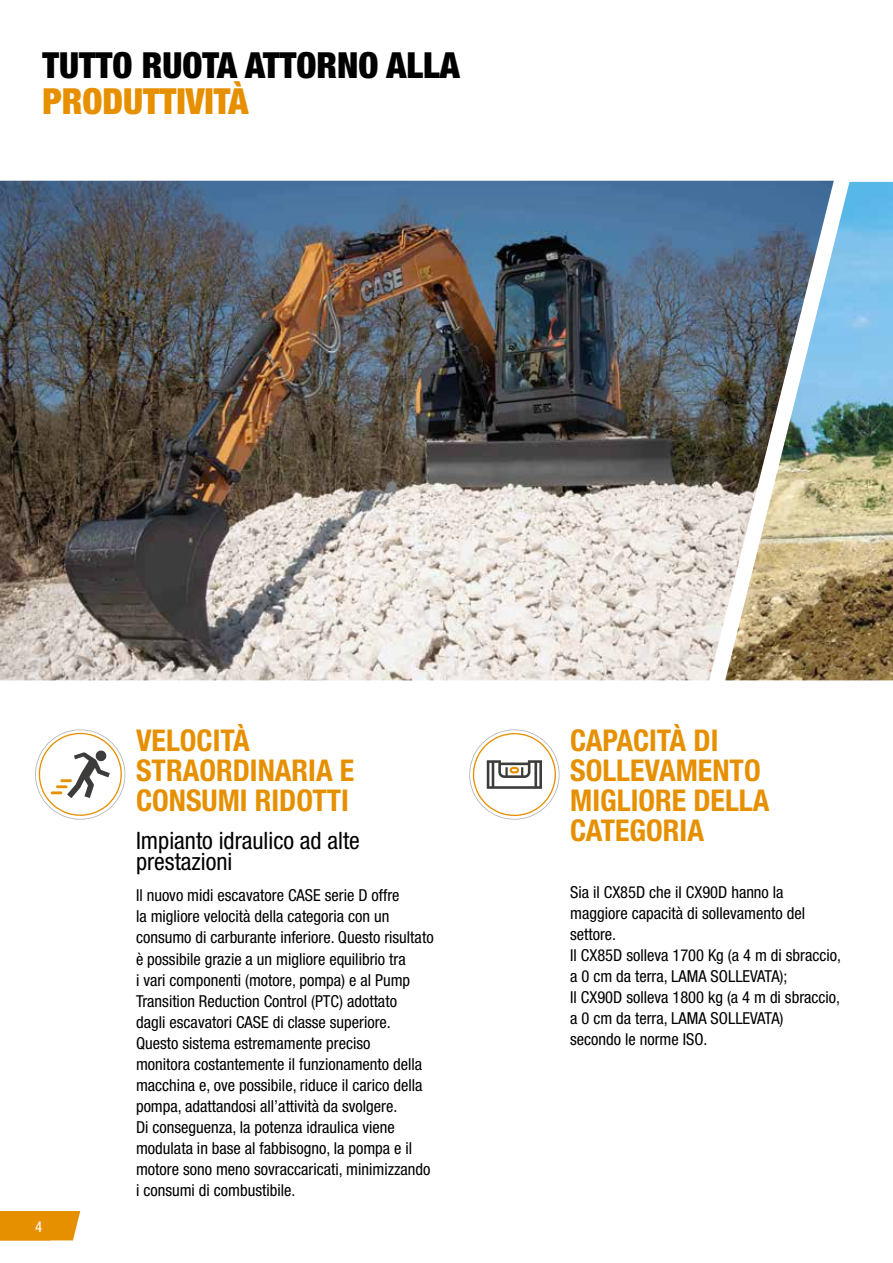
<style>
.page{position:relative;width:893px;height:1263px;background:#fff}
.page>*{position:absolute;margin:0;border:0;box-sizing:border-box;transform-origin:0 0}
.t1{font:900 condensed 36px "Helvetica Neue LT Std";color:#000}
.t2{font:900 condensed 36px "Helvetica Neue LT Std";color:#e69000}
.t3{font:700 condensed 30px/30px "Helvetica Neue LT Std";color:#e69000}
.t4{font:condensed 24px/21px "Helvetica Neue LT Std";color:#000}
.t5{font:condensed 16.5px/21px "Helvetica Neue LT Std";color:#000}
.t6{font:condensed 15px "Helvetica Neue LT Std";color:#fff}
</style>
<div class="page">
<div style="left:0;top:1211px;width:80px;height:29px;background:#e69000"></div>
<img style="left:834px;top:182px;width:59px;height:498px">
<img style="left:0;top:181px;width:834px;height:499px">
<svg style="left:35px;top:729px;width:90px;height:91px"></svg>
<svg style="left:469px;top:729px;width:90px;height:91px"></svg>
<h1 class="t1" style="left:43px;top:43px;width:419px">TUTTO RUOTA ATTORNO ALLA</h1>
<h1 class="t2" style="left:43px;top:79px;width:208px">PRODUTTIVITÀ</h1>
<p class="t6" style="left:35px;top:1218px;width:9px">4</p>
<h2 class="t3" style="left:136px;top:725px;width:220px">VELOCITÀ<br>STRAORDINARIA E<br>CONSUMI RIDOTTI</h2>
<h3 class="t4" style="left:136px;top:830px;width:225px">Impianto idraulico ad alte prestazioni</h3>
<p class="t5" style="left:136px;top:885px;width:299px">Il nuovo midi escavatore CASE serie D offre<br>la migliore velocità della categoria con un consumo di carburante inferiore. Questo risultato è possibile grazie a un migliore equilibrio tra<br>i vari componenti (motore, pompa) e al Pump Transition Reduction Control (PTC) adottato<br>dagli escavatori CASE di classe superiore.<br>Questo sistema estremamente preciso<br>monitora costantemente il funzionamento della macchina e, ove possibile, riduce il carico della pompa, adattandosi all’attività da svolgere.<br>Di conseguenza, la potenza idraulica viene modulata in base al fabbisogno, la pompa e il motore sono meno sovraccaricati, minimizzando i consumi di combustibile.</p>
<h2 class="t3" style="left:570px;top:725px;width:201px">CAPACITÀ DI<br>SOLLEVAMENTO<br>MIGLIORE DELLA<br>CATEGORIA</h2>
<p class="t5" style="left:570px;top:881px;width:272px">Sia il CX85D che il CX90D hanno la maggiore capacità di sollevamento del settore.<br>Il CX85D solleva 1700 Kg (a 4 m di sbraccio, a 0 cm da terra, LAMA SOLLEVATA);<br>Il CX90D solleva 1800 kg (a 4 m di sbraccio, a 0 cm da terra, LAMA SOLLEVATA)<br>secondo le norme ISO.</p>
</div>
